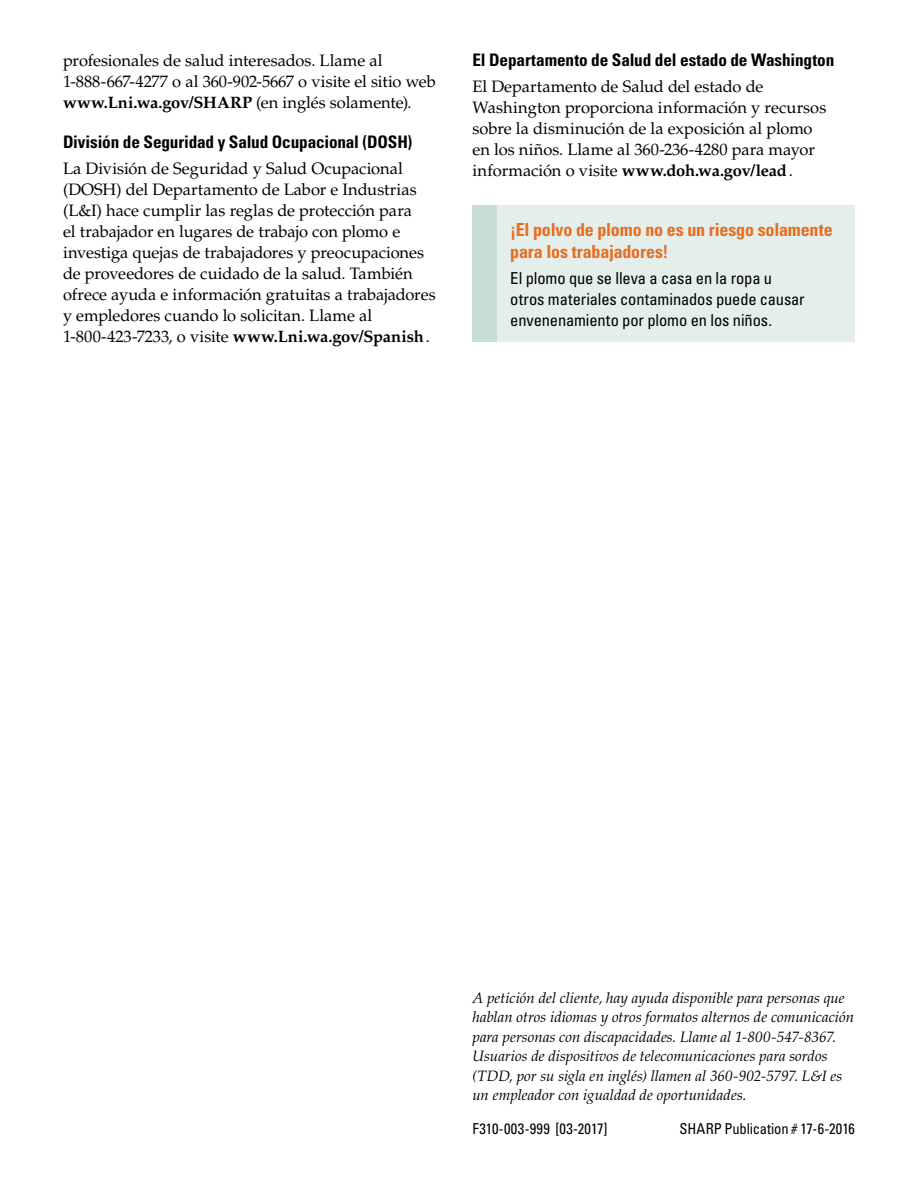
<style>
.page{position:relative;width:918px;height:1188px;background:#fff}
.page>*{position:absolute;margin:0;border:0;box-sizing:border-box;transform-origin:0 0}
.t1{font:700 condensed 18px/22.5px "Univers LT Std";letter-spacing:-.01em;color:#e86d1f}
.t2{font:700 condensed 17.25px "Univers LT Std";letter-spacing:-.01em;color:#000}
.t3{font:16.5px/21px "Palatino LT Std";letter-spacing:-.005em;color:#000}
.t4{font:condensed 16.5px/21px "Univers LT Std";letter-spacing:-.005em;color:#000}
.t5{font:italic 15px/19.5px "Palatino LT Std";color:#000}
.t6{font:condensed 15px "Univers LT Std";color:#000}
.t7{font:condensed 15px "Univers LT Std";letter-spacing:.03em;color:#000}
.s1{font-weight:700}
</style>
<div class="page">
<div style="left:497px;top:206px;width:358px;height:136px;background:#e4eeeb"></div>
<div style="left:472px;top:206px;width:25px;height:136px;background:#c7ddd7"></div>
<p class="t3" style="left:63px;top:50px;width:374px">profesionales de salud interesados. Llame al<br>1-888-667-4277 o al 360-902-5667 o visite el sitio web <span class="s1">www.Lni.wa.gov/SHARP</span> (en inglés solamente).</p>
<p class="t2" style="left:63px;top:132px;width:351px">División de Seguridad y Salud Ocupacional (DOSH)</p>
<p class="t3" style="left:63px;top:158px;width:374px">La División de Seguridad y Salud Ocupacional (DOSH) del Departamento de Labor e Industrias (L&amp;I) hace cumplir las reglas de protección para<br>el trabajador en lugares de trabajo con plomo e investiga quejas de trabajadores y preocupaciones de proveedores de cuidado de la salud. También ofrece ayuda e información gratuitas a trabajadores y empledores cuando lo solicitan. Llame al 1-800-423-7233, o visite <span class="s1">www.Lni.wa.gov/Spanish</span>.</p>
<p class="t2" style="left:472px;top:50px;width:363px">El Departamento de Salud del estado de Washington</p>
<p class="t3" style="left:472px;top:76px;width:355px">El Departamento de Salud del estado de Washington proporciona información y recursos sobre la disminución de la exposición al plomo en los niños. Llame al 360-236-4280 para mayor información o visite <span class="s1">www.doh.wa.gov/lead</span>.</p>
<p class="t1" style="left:510px;top:218px;width:324px">¡El polvo de plomo no es un riesgo solamente para los trabajadores!</p>
<p class="t4" style="left:510px;top:267px;width:296px">El plomo que se lleva a casa en la ropa u otros materiales contaminados puede causar envenenamiento por plomo en los niños.</p>
<p class="t5" style="left:472px;top:988px;width:383px">A petición del cliente, hay ayuda disponible para personas que hablan otros idiomas y otros formatos alternos de comunicación para personas con discapacidades. Llame al 1-800-547-8367.<br>Usuarios de dispositivos de telecomunicaciones para sordos (TDD, por su sigla en inglés) llamen al 360-902-5797. L&amp;I es un empleador con igualdad de oportunidades.</p>
<p class="t7" style="left:472px;top:1119px;width:137px">F310-003-999 [03-2017]</p>
<p class="t6" style="left:679px;top:1119px;width:177px">SHARP Publication # 17-6-2016</p>
</div>
